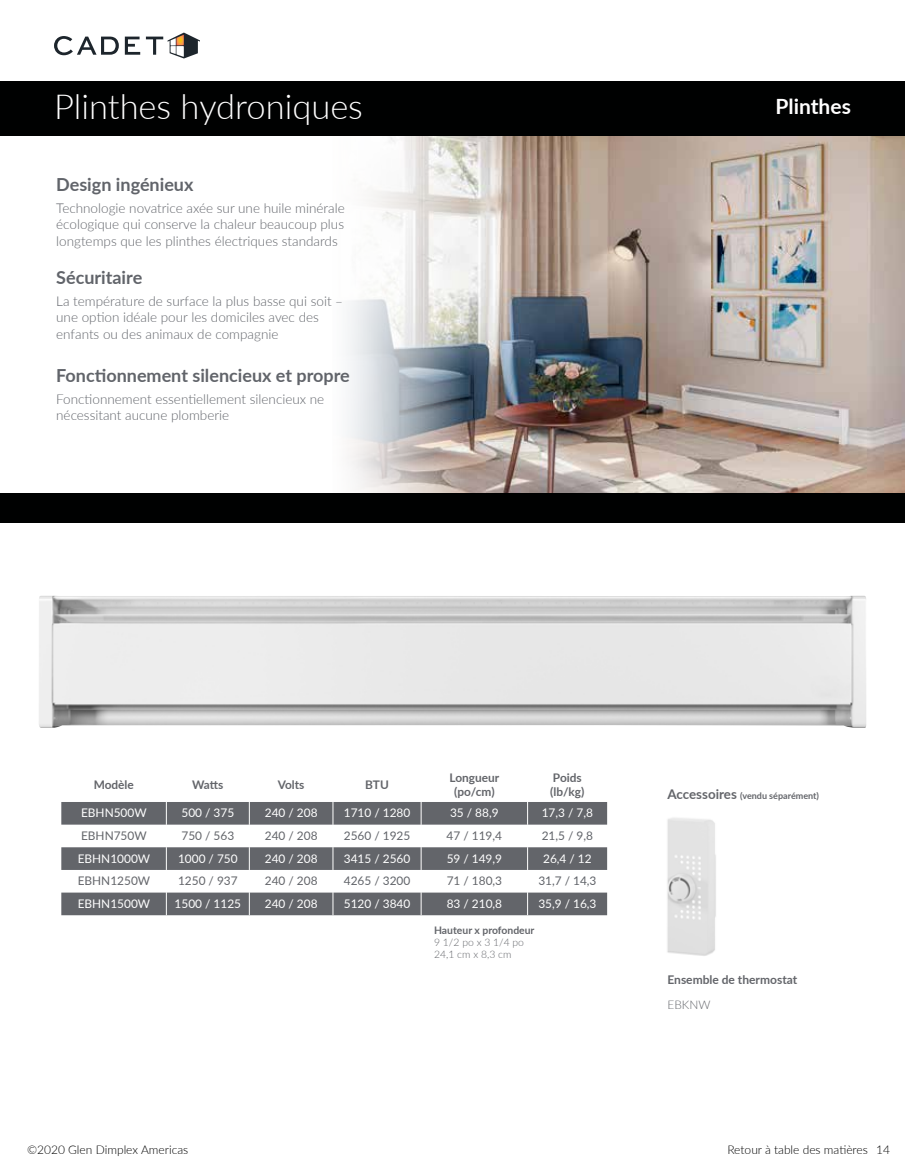
<style>
.page{position:relative;width:905px;height:1175px;background:#fff}
.page>*{position:absolute;margin:0;border:0;box-sizing:border-box;transform-origin:0 0}
.t1{font:300 34.5px "Lato";color:#fff}
.t2{font:700 21px "Lato";color:#fff}
.t3{font:700 18px "Lato";color:#61646a}
.t4{font:300 13.5px/16.2px "Lato";color:#61646a}
.t5{font:300 12px "Lato";color:#000}
.t6{font:700 12px "Lato";color:#63656a}
.t7{font:11.85px "Lato";color:#fff}
.t8{font:11.85px "Lato";color:#63656a}
.t9{font:700 11.85px/14.2px "Lato";color:#63656a;text-align:center}
.t10{font:11.85px "Lato";color:#61646a}
.t11{font:300 11.85px "Lato";color:#63656a}
.t12{font:300 10.35px/12.5px "Lato";color:#63656a}
.t13{font:700 10.35px "Lato";color:#63656a}
.t14{font:700 9px "Lato";color:#63656a}
.s1{font-size:13.35px}
</style>
<div class="page">
<img style="left:465px;top:135px;width:439px;height:359px">
<svg style="left:323px;top:135px;width:142px;height:359px"></svg>
<div style="left:0;top:81px;width:904px;height:54px;background:#000101"></div>
<div style="left:0;top:494px;width:904px;height:29px;background:#000101"></div>
<img style="left:39px;top:595px;width:827px;height:133px">
<svg style="left:61px;top:802px;width:546px;height:113px;fill:#63656a"></svg>
<svg style="left:166px;top:802px;width:1px;height:113px"></svg>
<svg style="left:249px;top:802px;width:1px;height:113px"></svg>
<svg style="left:332px;top:802px;width:1px;height:113px"></svg>
<svg style="left:421px;top:802px;width:1px;height:113px"></svg>
<svg style="left:527px;top:802px;width:1px;height:113px"></svg>
<img style="left:667px;top:818px;width:49px;height:138px">
<svg style="left:54px;top:36px;width:65px;height:19px"></svg>
<svg style="left:125px;top:37px;width:15px;height:18px"></svg>
<svg style="left:146px;top:33px;width:54px;height:25px"></svg>
<h1 class="t1" style="left:54px;top:83px;width:310px">Plinthes hydroniques</h1>
<h3 class="t3" style="left:56px;top:171px;width:139px">Design ingénieux</h3>
<p class="t4" style="left:56px;top:200px;width:290px;text-align:justify">Technologie novatrice axée sur une huile minérale écologique qui conserve la chaleur beaucoup plus longtemps que les plinthes électriques standards</p>
<h3 class="t3" style="left:56px;top:264px;width:88px">Sécuritaire</h3>
<p class="t4" style="left:56px;top:293px;width:288px">La température de surface la plus basse qui soit – une option idéale pour les domiciles avec des enfants ou des animaux de compagnie</p>
<h3 class="t3" style="left:56px;top:362px;width:295px">Fonctionnement silencieux et propre</h3>
<p class="t4" style="left:56px;top:390px;width:269px">Fonctionnement essentiellement silencieux ne nécessitant aucune plomberie</p>
<h2 class="t2" style="left:775px;top:91px;width:77px">Plinthes</h2>
<p class="t9" style="left:94px;top:777px;width:42px">Modèle</p>
<p class="t9" style="left:192px;top:777px;width:33px">Watts</p>
<p class="t9" style="left:278px;top:777px;width:28px">Volts</p>
<p class="t9" style="left:365px;top:777px;width:25px">BTU</p>
<p class="t9" style="left:449px;top:770px;width:51px">Longueur (po/cm)</p>
<p class="t9" style="left:550px;top:770px;width:36px;text-align:left">Poids (lb/kg)</p>
<p class="t7" style="left:81px;top:804px;width:67px">EBHN500W</p>
<p class="t7" style="left:181px;top:804px;width:54px">500 / 375</p>
<p class="t7" style="left:265px;top:804px;width:54px">240 / 208</p>
<p class="t7" style="left:344px;top:804px;width:68px">1710 / 1280</p>
<p class="t7" style="left:450px;top:804px;width:50px">35 / 88,9</p>
<p class="t7" style="left:541px;top:804px;width:53px">17,3 / 7,8</p>
<p class="t8" style="left:81px;top:827px;width:67px">EBHN750W</p>
<p class="t8" style="left:181px;top:827px;width:54px">750 / 563</p>
<p class="t8" style="left:265px;top:827px;width:54px">240 / 208</p>
<p class="t10" style="left:344px;top:827px;width:68px">2560 / 1925</p>
<p class="t8" style="left:446px;top:827px;width:57px">47 / 119,4</p>
<p class="t10" style="left:541px;top:827px;width:53px">21,5 / 9,8</p>
<p class="t7" style="left:78px;top:850px;width:74px">EBHN1000W</p>
<p class="t7" style="left:178px;top:850px;width:61px">1000 / 750</p>
<p class="t7" style="left:265px;top:850px;width:54px">240 / 208</p>
<p class="t7" style="left:344px;top:850px;width:68px">3415 / 2560</p>
<p class="t7" style="left:446px;top:850px;width:57px">59 / 149,9</p>
<p class="t7" style="left:543px;top:850px;width:50px">26,4 / 12</p>
<p class="t8" style="left:78px;top:872px;width:74px">EBHN1250W</p>
<p class="t8" style="left:178px;top:872px;width:61px">1250 / 937</p>
<p class="t8" style="left:265px;top:872px;width:54px">240 / 208</p>
<p class="t10" style="left:344px;top:872px;width:68px">4265 / 3200</p>
<p class="t8" style="left:446px;top:872px;width:57px">71 / 180,3</p>
<p class="t10" style="left:538px;top:872px;width:60px">31,7 / 14,3</p>
<p class="t7" style="left:78px;top:895px;width:74px">EBHN1500W</p>
<p class="t7" style="left:175px;top:895px;width:68px">1500 / 1125</p>
<p class="t7" style="left:265px;top:895px;width:54px">240 / 208</p>
<p class="t7" style="left:344px;top:895px;width:68px">5120 / 3840</p>
<p class="t7" style="left:446px;top:895px;width:57px">83 / 210,8</p>
<p class="t7" style="left:538px;top:895px;width:60px">35,9 / 16,3</p>
<p class="t13" style="left:434px;top:922px;width:102px">Hauteur x profondeur</p>
<p class="t12" style="left:434px;top:935px;width:91px">9 1/2 po x 3 1/4 po<br>24,1 cm x 8,3 cm</p>
<p class="t14" style="left:667px;top:788px;width:153px"><span class="s1">Accessoires</span> (vendu séparément)</p>
<p class="t6" style="left:667px;top:970px;width:131px">Ensemble de thermostat</p>
<p class="t11" style="left:667px;top:996px;width:44px">EBKNW</p>
<p class="t5" style="left:727px;top:1141px;width:142px">Retour à table des matières</p>
<p class="t5" style="left:27px;top:1141px;width:163px">©2020 Glen Dimplex Americas</p>
<p class="t5" style="left:876px;top:1141px;width:15px">14</p>
</div>
